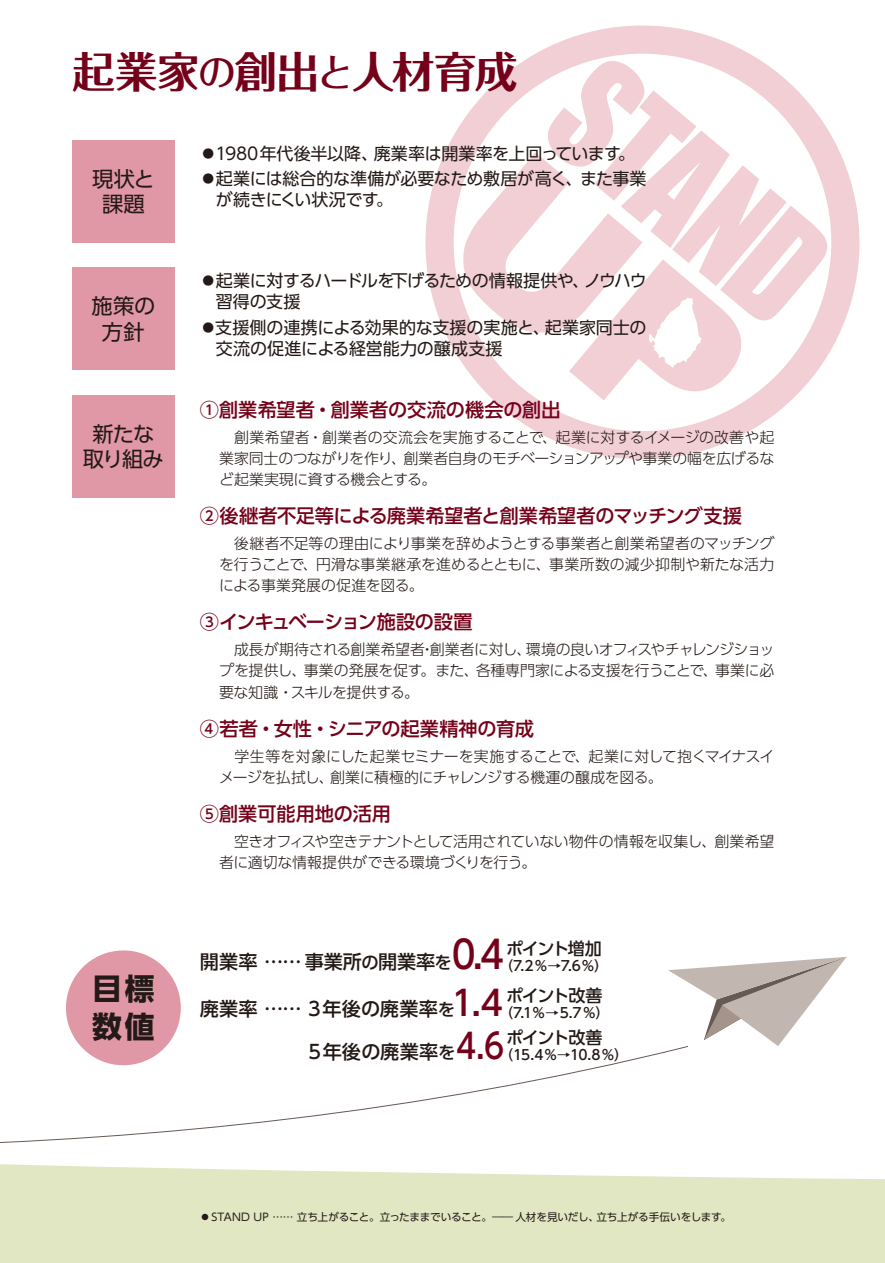
<style>
.page{position:relative;width:885px;height:1263px;background:#fff}
.page>*{position:absolute;margin:0;border:0;box-sizing:border-box;transform-origin:0 0}
.t1{font:700 42.45px "Folk Pro";letter-spacing:-.015em;color:#750019}
.t2{font:500 38.25px "UD Shin Go Pro";color:#750019;scale:.95 1}
.t3{font:700 29.7px/38.2px "UD Shin Go Pro";color:#231916}
.t4{font:21.3px/25.5px "UD Shin Go Pro";letter-spacing:-.035em;color:#231916;text-align:center}
.t5{font:500 19.2px "UD Shin Go Pro";letter-spacing:-.005em;color:#750019}
.t6{font:500 19.2px "UD Shin Go Pro";letter-spacing:.01em;color:#231916}
.t7{font:500 19.2px "UD Shin Go Pro";letter-spacing:-.04em;color:#750019}
.t8{font:500 19.2px "UD Shin Go Pro";letter-spacing:-.01em;color:#231916}
.t9{font:16.95px/25.5px "UD Shin Go Pro";letter-spacing:-.015em;color:#231916}
.t10{font:16.95px/21.3px "UD Shin Go Pro";letter-spacing:-.045em;color:#231916}
.t11{font:500 16.95px "UD Shin Go Pro";letter-spacing:-.085em;color:#231916}
.t12{font:300 14.85px/21.3px "UD Shin Go Pro";letter-spacing:-.02em;color:#231916;text-align:justify}
.t13{font:500 13.8px "UD Shin Go Pro";color:#231916}
.t14{font:10.65px "UD Shin Go Pro";letter-spacing:-.02em;color:#231916}
.s1{font-weight:500;font-size:38.25px}
.s2{font-size:17.25px}
.s3{font-size:34.5px;color:#750019}
</style>
<div class="page">
<div style="left:0;top:1177px;width:884px;height:86px;background:#e1e7c2"></div>
<svg style="left:425px;top:26px;width:434px;height:433px"></svg>
<svg style="left:463px;top:61px;width:364px;height:339px"></svg>
<div style="left:66px;top:950px;width:115px;height:115px;background:#e198a6;border-radius:50%"></div>
<div style="left:72px;top:140px;width:102px;height:102px;background:#e198a6"></div>
<div style="left:72px;top:268px;width:102px;height:102px;background:#e198a6"></div>
<div style="left:72px;top:395px;width:102px;height:102px;background:#e198a6"></div>
<svg style="left:668px;top:957px;width:178px;height:89px"></svg>
<svg style="left:0;top:1046px;width:688px;height:136px"></svg>
<h1 class="t1" style="left:72px;top:36px;width:446px">起業家<span class="s1">の</span>創出<span class="s1">と</span>人材育成</h1>
<h3 class="t4" style="left:92px;top:165px;width:64px">現状と課題</h3>
<h3 class="t4" style="left:91px;top:293px;width:65px">施策の方針</h3>
<h3 class="t4" style="left:83px;top:420px;width:82px">新たな取り組み</h3>
<h3 class="t3" style="left:92px;top:969px;width:64px">目標数値</h3>
<p class="t9" style="left:200px;top:140px;width:448px">◦1980年代後半以降、廃業率は開業率を上回っています。◦起業には総合的な準備が必要なため敷居が高く、また事業</p>
<p class="t9" style="left:216px;top:187px;width:179px">が続きにくい状況です。</p>
<p class="t10" style="left:216px;top:270px;width:432px;text-indent:-16px">◦起業に対するハードルを下げるための情報提供や、ノウハウ習得の支援</p>
<p class="t9" style="left:216px;top:316px;width:432px;line-height:21.3px;text-indent:-16px">◦支援側の連携による効果的な支援の実施と、起業家同士の交流の促進による経営能力の醸成支援</p>
<p class="t5" style="left:200px;top:394px;width:362px">①創業希望者・創業者の交流の機会の創出</p>
<p class="t12" style="left:219px;top:426px;width:556px">　創業希望者・創業者の交流会を実施することで、起業に対するイメージの改善や起業家同士のつながりを作り、創業者自身のモチベーションアップや事業の幅を広げるなど起業実現に資する機会とする。</p>
<p class="t5" style="left:200px;top:500px;width:543px">②後継者不足等による廃業希望者と創業希望者のマッチング支援</p>
<p class="t12" style="left:219px;top:532px;width:556px">　後継者不足等の理由により事業を辞めようとする事業者と創業希望者のマッチングを行うことで、円滑な事業継承を進めるとともに、事業所数の減少抑制や新たな活力による事業発展の促進を図る。</p>
<p class="t7" style="left:200px;top:606px;width:274px">③インキュベーション施設の設置</p>
<p class="t12" style="left:219px;top:638px;width:556px">　成長が期待される創業希望者・創業者に対し、環境の良いオフィスやチャレンジショップを提供し、事業の発展を促す。また、各種専門家による支援を行うことで、事業に必要な知識・スキルを提供する。</p>
<p class="t5" style="left:200px;top:713px;width:335px">④若者・女性・シニアの起業精神の育成</p>
<p class="t12" style="left:219px;top:745px;width:556px">　学生等を対象にした起業セミナーを実施することで、起業に対して抱くマイナスイメージを払拭し、創業に積極的にチャレンジする機運の醸成を図る。</p>
<p class="t5" style="left:200px;top:798px;width:193px">⑤創業可能用地の活用</p>
<p class="t12" style="left:219px;top:830px;width:556px">　空きオフィスや空きテナントとして活用されていない物件の情報を収集し、創業希望者に適切な情報提供ができる環境づくりを行う。</p>
<h2 class="t2" style="left:451px;top:924px;width:57px">0.4</h2>
<p class="t11" style="left:506px;top:934px;width:97px">ポイント増加</p>
<p class="t8" style="left:200px;top:946px;width:253px">開業率 …… 事業所<span class="s2">の</span>開業率<span class="s2">を</span></p>
<p class="t13" style="left:499px;top:955px;width:110px">（7.2％→7.6％）</p>
<p class="t6" style="left:200px;top:993px;width:404px">廃業率 …… 3年後の廃業率<span class="s2">を</span><span class="s3">1.4</span> <sup>ポイント改善</sup></p>
<p class="t13" style="left:499px;top:1001px;width:111px">（7.1％→5.7％）</p>
<p class="t6" style="left:200px;top:1036px;width:404px">　　　 　　 5年後の廃業率<span class="s2">を</span><span class="s3">4.6</span><sup>ポイント改善</sup></p>
<p class="t13" style="left:499px;top:1044px;width:130px">（15.4％→10.8％）</p>
<p class="t14" style="left:200px;top:1209px;width:532px">◦STAND UP …… 立ち上がること。立ったままでいること。―― 人材を見いだし、立ち上がる手伝いをします。</p>
</div>
